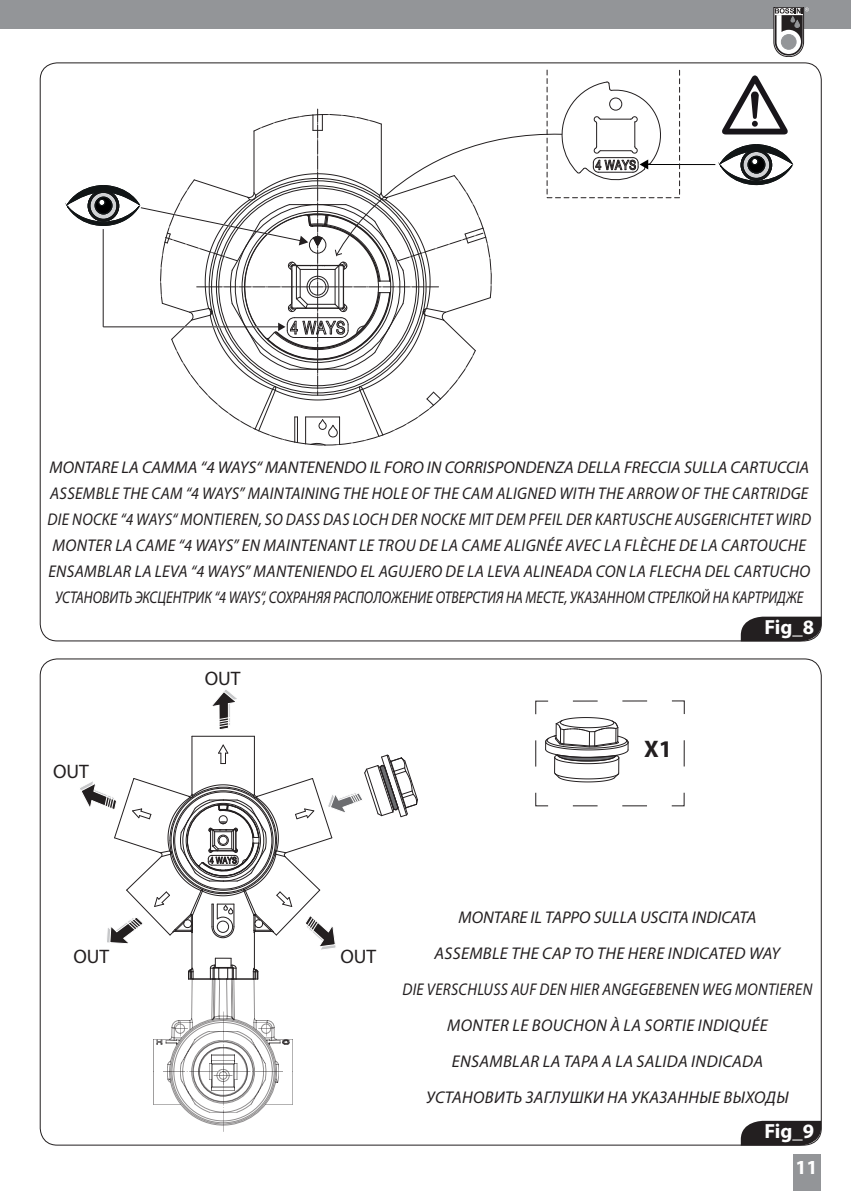
<style>
.page{position:relative;width:851px;height:1191px;background:#fff}
.page>*{position:absolute;margin:0;border:0;box-sizing:border-box;transform-origin:0 0}
.t1{font:700 24px "Myriad Pro";color:#231f20}
.t2{font:700 20.4px "Myriad Pro";letter-spacing:-.01em;color:#fff}
.t3{font:700 20px "Myriad Pro";color:#fff}
.t4{font:19.6px "Myriad Pro";color:#231f20}
.t5{font:italic 17px "Myriad Pro";letter-spacing:.02em;color:#231f20}
.t6{font:italic 17px "Myriad Pro";color:#231f20}
.t7{font:italic 17px "Myriad Pro";color:#231f20;scale:.83 1}
.t8{font:italic 17px "Myriad Pro";letter-spacing:.02em;color:#231f20;scale:.91 1}
.t9{font:italic 17px "Myriad Pro";letter-spacing:.02em;color:#231f20;scale:.94 1}
.t10{font:italic 17px "Myriad Pro";letter-spacing:.02em;color:#231f20;scale:.95 1}
.t11{font:italic 17px "Myriad Pro";letter-spacing:.02em;color:#231f20;scale:.96 1}
.t12{font:italic 17px "Myriad Pro";letter-spacing:.02em;color:#231f20;scale:.9 1}
</style>
<div class="page">
<div style="left:792px;top:1154px;width:28px;height:37px;background:#939598"></div>
<div style="left:0;top:0;width:850px;height:28px;background:#939598"></div>
<svg style="left:773px;top:7px;width:35px;height:50px"></svg>
<svg style="left:740px;top:616px;width:81px;height:25px;background:#393536"></svg>
<hr style="left:192px;top:736px;width:62px;height:1px;background:#231f20">
<hr style="left:191px;top:736px;width:1px;height:58px;background:#231f20">
<hr style="left:254px;top:736px;width:1px;height:58px;background:#231f20">
<hr style="left:191px;top:932px;width:1px;height:36px;background:#231f20">
<hr style="left:254px;top:932px;width:1px;height:36px;background:#231f20">
<svg style="left:212px;top:690px;width:25px;height:40px"></svg>
<svg style="left:153px;top:958px;width:140px;height:173px"></svg>
<div style="left:191px;top:1040px;width:64px;height:63px;border:1px solid #231f20;border-radius:50%"></div>
<div style="left:193px;top:1041px;width:60px;height:61px;border:1px solid #231f20;border-radius:50%"></div>
<svg style="left:80px;top:744px;width:337px;height:206px"></svg>
<div style="left:186px;top:803px;width:74px;height:74px;border:1px solid #231f20;border-radius:50%"></div>
<svg style="left:740px;top:1120px;width:81px;height:25px;background:#3a3738"></svg>
<svg style="left:722px;top:75px;width:66px;height:59px"></svg>
<svg style="left:720px;top:144px;width:72px;height:41px"></svg>
<div style="left:742px;top:151px;width:27px;height:27px;border:1px solid #111516;border-radius:50%"></div>
<div style="left:740px;top:150px;width:31px;height:30px;border:1px solid #111516;border-radius:50%"></div>
<div style="left:751px;top:158px;width:6px;height:7px;border:1px solid #111516;border-radius:50%"></div>
<div style="left:747px;top:156px;width:17px;height:17px;border:1px solid #111516;border-radius:50%"></div>
<hr style="left:646px;top:164px;width:69px;height:1px;background:#000">
<svg style="left:67px;top:69px;width:612px;height:376px"></svg>
<svg style="left:535px;top:700px;width:149px;height:106px"></svg>
<p class="t6" style="left:49px;top:457px;width:761px">MONTARE LA CAMMA “4 WAYS“ MANTENENDO IL FORO IN CORRISPONDENZA DELLA FRECCIA SULLA CARTUCCIA</p>
<p class="t9" style="left:50px;top:483px;width:808px">ASSEMBLE THE CAM “4 WAYS” MAINTAINING THE HOLE OF THE CAM ALIGNED WITH THE ARROW OF THE CARTRIDGE</p>
<p class="t8" style="left:48px;top:509px;width:840px">DIE NOCKE “4 WAYS“ MONTIEREN, SO DASS DAS LOCH DER NOCKE MIT DEM PFEIL DER KARTUSCHE AUSGERICHTET WIRD</p>
<p class="t11" style="left:53px;top:535px;width:786px">MONTER LA CAME “4 WAYS” EN MAINTENANT LE TROU DE LA CAME ALIGNÉE AVEC LA FLÈCHE DE LA CARTOUCHE</p>
<p class="t10" style="left:48px;top:561px;width:803px">ENSAMBLAR LA LEVA “4 WAYS” MANTENIENDO EL AGUJERO DE LA LEVA ALINEADA CON LA FLECHA DEL CARTUCHO</p>
<p class="t7" style="left:55px;top:587px;width:903px">УСТАНОВИТЬ ЭКСЦЕНТРИК “4 WAYS“, СОХРАНЯЯ РАСПОЛОЖЕНИЕ ОТВЕРСТИЯ НА МЕСТЕ, УКАЗАННОМ СТРЕЛКОЙ НА КАРТРИДЖЕ</p>
<p class="t4" style="left:53px;top:759px;width:37px">OUT</p>
<p class="t4" style="left:205px;top:666px;width:37px">OUT</p>
<p class="t1" style="left:644px;top:733px;width:30px">X1</p>
<p class="t2" style="left:764px;top:614px;width:51px">Fig_8</p>
<p class="t4" style="left:73px;top:944px;width:37px">OUT</p>
<p class="t4" style="left:340px;top:944px;width:37px">OUT</p>
<p class="t6" style="left:458px;top:907px;width:299px">MONTARE IL TAPPO SULLA USCITA INDICATA</p>
<p class="t5" style="left:434px;top:943px;width:347px">ASSEMBLE THE CAP TO THE HERE INDICATED WAY</p>
<p class="t12" style="left:402px;top:979px;width:457px">DIE VERSCHLUSS AUF DEN HIER ANGEGEBENEN WEG MONTIEREN</p>
<p class="t5" style="left:447px;top:1015px;width:322px">MONTER LE BOUCHON À LA SORTIE INDIQUÉE</p>
<p class="t5" style="left:452px;top:1051px;width:312px">ENSAMBLAR LA TAPA A LA SALIDA INDICADA</p>
<p class="t5" style="left:426px;top:1087px;width:364px">УСТАНОВИТЬ ЗАГЛУШКИ НА УКАЗАННЫЕ ВЫХОДЫ</p>
<p class="t2" style="left:764px;top:1118px;width:51px">Fig_9</p>
<p class="t3" style="left:795px;top:1154px;width:24px">11</p>
</div>
